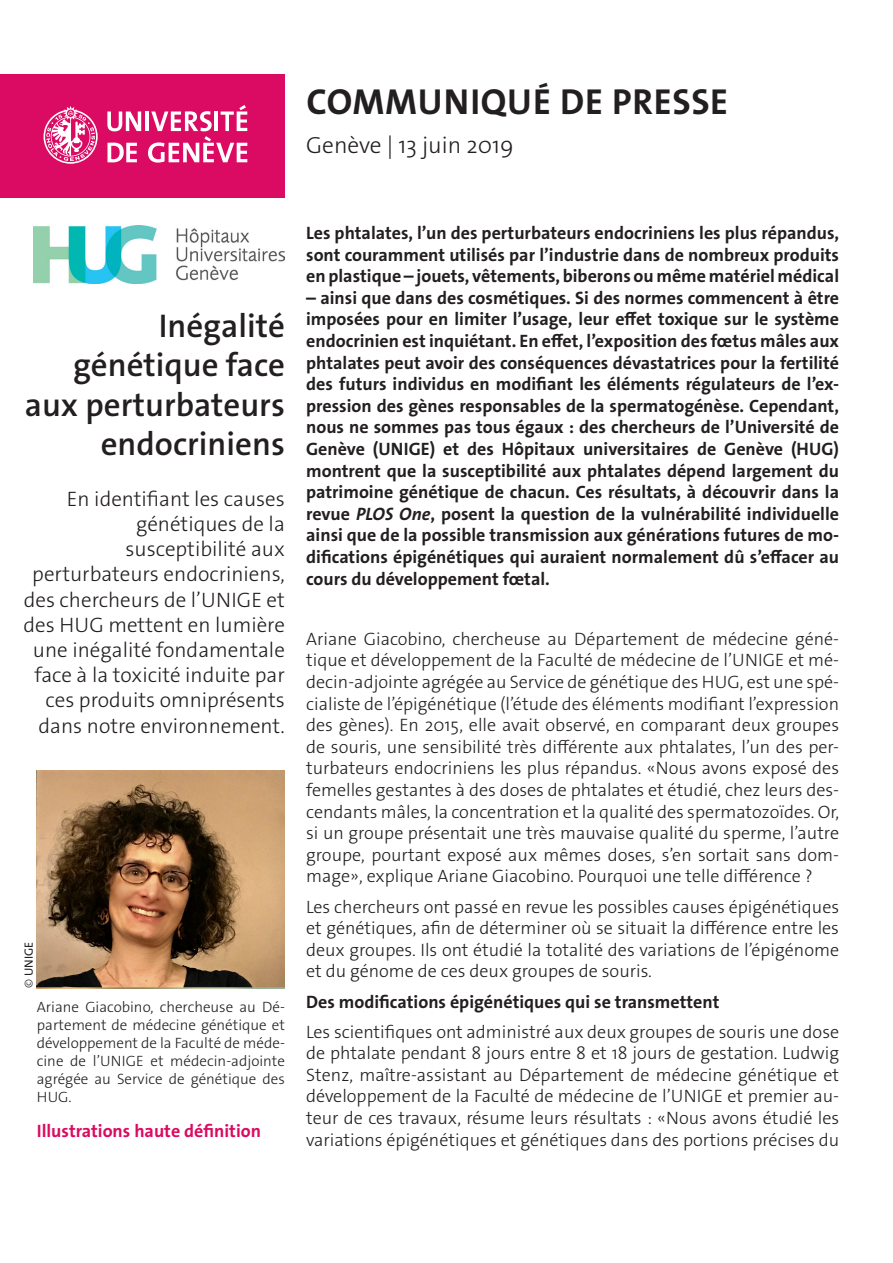
<style>
.page{position:relative;width:893px;height:1263px;background:#fff}
.page>*{position:absolute;margin:0;border:0;box-sizing:border-box;transform-origin:0 0}
._4__texte_courant{font:700 36.3px "The Sans Os F";letter-spacing:.02em;color:#231f20}
._1__grand_titre{font:600 33px/39.6px "The Sans Os F";color:#231f20;text-align:right}
._4__texte_courant-2{font:300 23.4px "The Sans Os F";color:#231f20}
._1__grand_titre-2{font:300 21px/25.2px "The Sans Os F";color:#231f20;text-align:right}
._4__texte_courant-3{font:300 18px/21.6px "The Sans Os F";color:#231f20;text-align:justify}
._4__texte_courant-4{font:700 18px/21.6px "The Sans Os F";color:#231f20;text-align:justify}
.t1{font:700 18px "The Sans Os F";color:#db0a62}
._4__texte_courant-5{font:300 15px/18px "The Sans Os F";color:#231f20;text-align:justify}
.t2{font:12px "The Sans Os F";letter-spacing:.01em;color:#231f20}
.s1{font-weight:300}
.s2{font-style:italic}
</style>
<div class="page">
<div style="left:0;top:74px;width:285px;height:124px;background:#db0a62"></div>
<svg style="left:44px;top:106px;width:54px;height:58px"></svg>
<svg style="left:107px;top:111px;width:34px;height:20px"></svg>
<hr style="left:145px;top:111px;width:4px;height:20px;background:#fff">
<svg style="left:107px;top:143px;width:30px;height:19px"></svg>
<svg style="left:148px;top:105px;width:99px;height:58px"></svg>
<img style="left:37px;top:771px;width:248px;height:217px">
<img style="left:34px;top:226px;width:251px;height:57px">
<p class="_4__texte_courant" style="left:306px;top:78px;width:423px">COMMUNIQUÉ DE PRESSE</p>
<p class="_4__texte_courant-2" style="left:306px;top:130px;width:209px">Genève | 13 juin 2019</p>
<p class="_1__grand_titre" style="left:25px;top:306px;width:262px">Inégalité génétique face aux perturbateurs endocriniens</p>
<p class="_1__grand_titre-2" style="left:24px;top:486px;width:263px">En identifiant les causes génétiques de la susceptibilité aux perturbateurs endocriniens, des chercheurs de l’UNIGE et des HUG mettent en lumière une inégalité fondamentale face à la toxicité induite par ces produits omniprésents dans notre environnement.</p>
<p class="t2" style="left:21px;top:988px;width:48px;rotate:-90deg"><span class="s1">©</span> UNIGE</p>
<p class="_4__texte_courant-5" style="left:37px;top:998px;width:250px">Ariane Giacobino, chercheuse au Dé&shy;partement de médecine génétique et développement de la Faculté de méde&shy;cine de l’UNIGE et médecin-adjointe agrégée au Service de génétique des HUG.</p>
<p class="t1" style="left:37px;top:1120px;width:226px">Illustrations haute définition</p>
<p class="_4__texte_courant-4" style="left:306px;top:222px;width:534px">Les phtalates, l’un des perturbateurs endocriniens les plus répandus, sont couramment utilisés par l’industrie dans de nombreux produits en plastique – jouets, vêtements, biberons ou même matériel médical</p>
<p class="_4__texte_courant-4" style="left:306px;top:287px;width:534px">– ainsi que dans des cosmétiques. Si des normes commencent à être imposées pour en limiter l’usage, leur effet toxique sur le système endocrinien est inquiétant. En effet, l’exposition des fœtus mâles aux phtalates peut avoir des conséquences dévastatrices pour la fertilité des futurs individus en modifiant les éléments régulateurs de l’ex&shy;pression des gènes responsables de la spermatogénèse. Cependant, nous ne sommes pas tous égaux : des chercheurs de l’Université de Genève (UNIGE) et des Hôpitaux universitaires de Genève (HUG) montrent que la susceptibilité aux phtalates dépend largement du patrimoine génétique de chacun. Ces résultats, à découvrir dans la revue <span class="s2">PLOS One</span>, posent la question de la vulnérabilité individuelle ainsi que de la possible transmission aux générations futures de mo&shy;difications épigénétiques qui auraient normalement dû s’effacer au cours du développement fœtal.</p>
<p class="_4__texte_courant-3" style="left:306px;top:628px;width:534px">Ariane Giacobino, chercheuse au Département de médecine géné&shy;tique et développement de la Faculté de médecine de l’UNIGE et mé&shy;decin-adjointe agrégée au Service de génétique des HUG, est une spé&shy;cialiste de l’épigénétique (l’étude des éléments modifiant l’expression des gènes). En 2015, elle avait observé, en comparant deux groupes de souris, une sensibilité très différente aux phtalates, l’un des per&shy;turbateurs endocriniens les plus répandus. «Nous avons exposé des femelles gestantes à des doses de phtalates et étudié, chez leurs des&shy;cendants mâles, la concentration et la qualité des spermatozoïdes. Or, si un groupe présentait une très mauvaise qualité du sperme, l’autre groupe, pourtant exposé aux mêmes doses, s’en sortait sans dom&shy;mage», explique Ariane Giacobino. Pourquoi une telle différence ?</p>
<p class="_4__texte_courant-3" style="left:306px;top:896px;width:534px">Les chercheurs ont passé en revue les possibles causes épigénétiques et génétiques, afin de déterminer où se situait la différence entre les deux groupes. Ils ont étudié la totalité des variations de l’épigénome et du génome de ces deux groupes de souris.</p>
<p class="_4__texte_courant-4" style="left:306px;top:991px;width:415px">Des modifications épigénétiques qui se transmettent</p>
<p class="_4__texte_courant-3" style="left:306px;top:1021px;width:534px">Les scientifiques ont administré aux deux groupes de souris une dose de phtalate pendant 8 jours entre 8 et 18 jours de gestation. Ludwig Stenz, maître-assistant au Département de médecine génétique et développement de la Faculté de médecine de l’UNIGE et premier au&shy;teur de ces travaux, résume leurs résultats : «Nous avons étudié les variations épigénétiques et génétiques dans des portions précises du</p>
</div>
